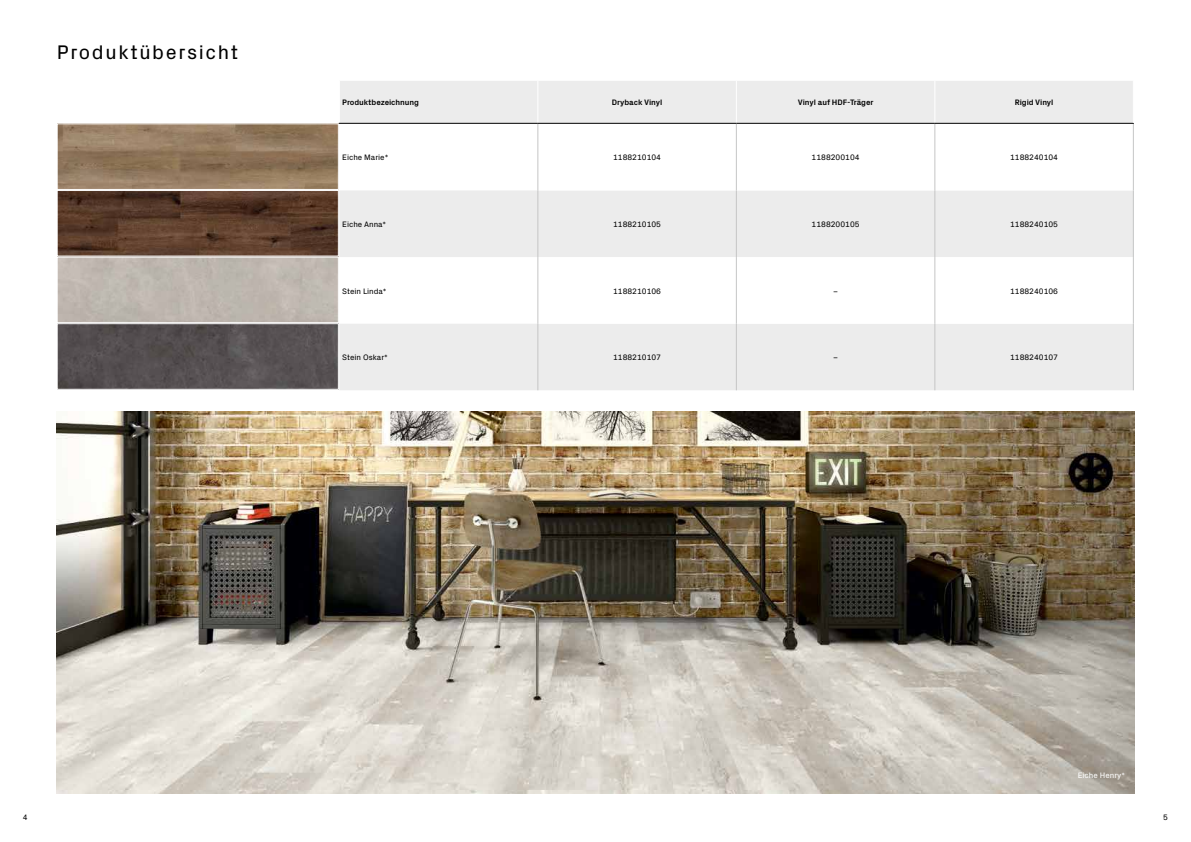
<style>
.page{position:relative;width:1191px;height:842px;background:#fff}
.page>*{position:absolute;margin:0;border:0;box-sizing:border-box;transform-origin:0 0}
.t1{font:20px "Px Grotesk";letter-spacing:.08em;color:#000}
.t2{font:8px "Px Grotesk";color:#000}
.t3{font:700 8px "Px Grotesk";letter-spacing:-.01em;color:#000}
.t4{font:8px "Px Grotesk";color:#fff}
</style>
<div class="page">
<img style="left:59px;top:125px;width:278px;height:63px">
<div style="left:57px;top:123px;width:282px;height:67px;border:1px solid #fff"></div>
<svg style="left:59px;top:192px;width:278px;height:63px;background:#583a2a"></svg>
<div style="left:57px;top:190px;width:282px;height:67px;border:1px solid #fff"></div>
<div style="left:57px;top:257px;width:281px;height:66px;background:#beb6af"></div>
<div style="left:57px;top:257px;width:282px;height:66px;border:1px solid #fff"></div>
<div style="left:57px;top:324px;width:281px;height:65px;background:#554f51"></div>
<div style="left:57px;top:323px;width:282px;height:67px;border:1px solid #fff"></div>
<svg style="left:339px;top:81px;width:793px;height:309px;fill:#ececec"></svg>
<svg style="left:538px;top:124px;width:594px;height:200px"></svg>
<hr style="left:1132px;top:124px;width:1px;height:66px;background:#c5c6c6">
<hr style="left:1132px;top:190px;width:1px;height:67px;background:#c5c6c6">
<hr style="left:736px;top:257px;width:1px;height:67px;background:#c5c6c6">
<hr style="left:1132px;top:257px;width:1px;height:67px;background:#c5c6c6">
<hr style="left:736px;top:324px;width:1px;height:66px;background:#c5c6c6">
<hr style="left:1132px;top:324px;width:1px;height:66px;background:#c5c6c6">
<hr style="left:537px;top:81px;width:1px;height:42px;background:#fff">
<hr style="left:736px;top:81px;width:1px;height:42px;background:#fff">
<hr style="left:934px;top:81px;width:1px;height:42px;background:#fff">
<hr style="left:537px;top:124px;width:1px;height:66px;background:#c5c6c6">
<hr style="left:736px;top:124px;width:1px;height:66px;background:#c5c6c6">
<hr style="left:934px;top:124px;width:1px;height:66px;background:#c5c6c6">
<hr style="left:537px;top:190px;width:1px;height:67px;background:#c5c6c6">
<hr style="left:736px;top:190px;width:1px;height:67px;background:#c5c6c6">
<hr style="left:934px;top:190px;width:1px;height:67px;background:#c5c6c6">
<hr style="left:537px;top:257px;width:1px;height:67px;background:#c5c6c6">
<hr style="left:934px;top:257px;width:1px;height:67px;background:#c5c6c6">
<hr style="left:537px;top:324px;width:1px;height:66px;background:#c5c6c6">
<hr style="left:934px;top:324px;width:1px;height:66px;background:#c5c6c6">
<hr style="left:339px;top:81px;width:1px;height:42px;background:#fff">
<hr style="left:339px;top:123px;width:199px;height:1px;background:#000">
<hr style="left:538px;top:123px;width:198px;height:1px;background:#000">
<hr style="left:736px;top:123px;width:199px;height:1px;background:#000">
<hr style="left:935px;top:123px;width:198px;height:1px;background:#000">
<img style="left:57px;top:411px;width:1077px;height:383px">
<h1 class="t1" style="left:57px;top:37px;width:183px">Produktübersicht</h1>
<p class="t3" style="left:342px;top:97px;width:78px">Produktbezeichnung</p>
<p class="t3" style="left:612px;top:97px;width:52px">Dryback Vinyl</p>
<p class="t3" style="left:798px;top:97px;width:77px">Vinyl auf HDF-Träger</p>
<p class="t3" style="left:1014px;top:97px;width:40px">Rigid Vinyl</p>
<p class="t2" style="left:342px;top:152px;width:48px">Eiche Marie*</p>
<p class="t2" style="left:613px;top:152px;width:49px">1188210104</p>
<p class="t2" style="left:811px;top:152px;width:49px">1188200104</p>
<p class="t2" style="left:1010px;top:152px;width:49px">1188240104</p>
<p class="t2" style="left:342px;top:218px;width:45px">Eiche Anna*</p>
<p class="t2" style="left:613px;top:218px;width:49px">1188210105</p>
<p class="t2" style="left:811px;top:218px;width:49px">1188200105</p>
<p class="t2" style="left:1010px;top:218px;width:49px">1188240105</p>
<p class="t2" style="left:342px;top:285px;width:46px">Stein Linda*</p>
<p class="t2" style="left:613px;top:285px;width:49px">1188210106</p>
<p class="t2" style="left:833px;top:285px;width:6px">–</p>
<p class="t2" style="left:1010px;top:285px;width:49px">1188240106</p>
<p class="t2" style="left:342px;top:352px;width:47px">Stein Oskar*</p>
<p class="t2" style="left:613px;top:352px;width:49px">1188210107</p>
<p class="t2" style="left:833px;top:352px;width:6px">–</p>
<p class="t2" style="left:1010px;top:352px;width:49px">1188240107</p>
<p class="t4" style="left:1077px;top:770px;width:49px">Eiche Henry*</p>
<p class="t2" style="left:23px;top:811px;width:6px">4</p>
<p class="t2" style="left:1163px;top:811px;width:6px">5</p>
</div>
